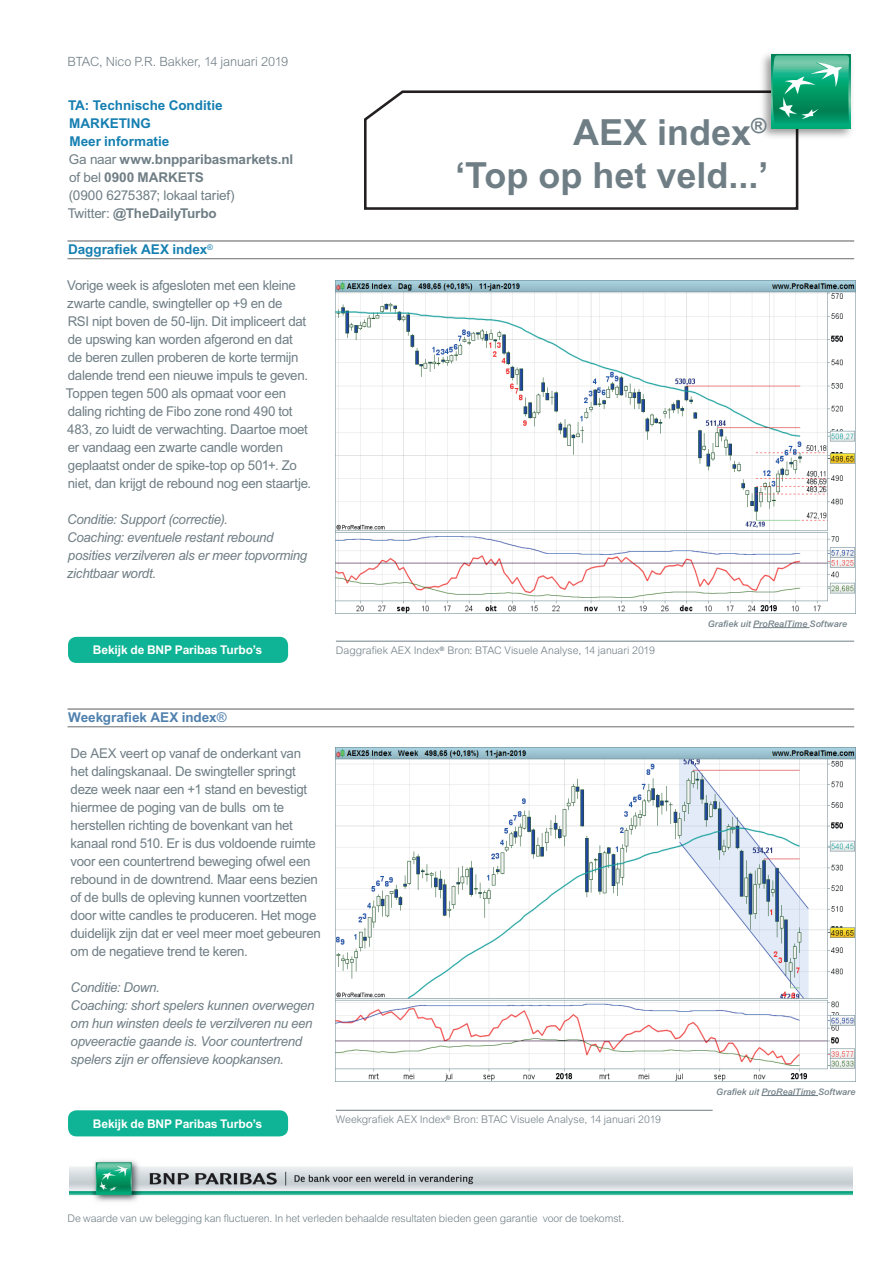
<style>
.page{position:relative;width:893px;height:1263px;background:#fff}
.page>*{position:absolute;margin:0;border:0;box-sizing:border-box;transform-origin:0 0}
.t1{font:700 36px/43.2px "Arial MT Std";color:#6f7e85;text-align:right}
.t2{font:13.5px/18px "Arial MT Std";letter-spacing:-.02em;color:#6f7e85}
.t3{font:italic 13.5px/18px "Arial MT Std";letter-spacing:-.02em;color:#6f7e85}
.t4{font:700 13.5px/18px "Arial MT Std";letter-spacing:-.005em;color:#6f7e85}
.t5{font:700 13.5px/18px "Arial MT Std";letter-spacing:-.005em;color:#167fb1}
.t6{font:700 13.5px "Arial MT Std";letter-spacing:-.005em;color:#5081ae}
.t7{font:300 12.75px "Arial MT Std";letter-spacing:-.015em;color:#6f7e85}
.t8{font:700 12px "Arial MT Std";letter-spacing:-.01em;color:#fff}
.t9{font:300 10.5px "Arial MT Std";letter-spacing:-.005em;color:#6f7e85}
.t10{font:italic 500 9px "Arial MT Std";letter-spacing:.01em;color:#6f7e85}
.s1{color:#167fb1}
.s2{font-weight:400}
</style>
<div class="page">
<hr style="left:68px;top:240px;width:786px;height:2px;background:#6c6d70">
<hr style="left:68px;top:258px;width:786px;height:1px;background:#6c6d70">
<hr style="left:68px;top:708px;width:786px;height:2px;background:#6c6d70">
<hr style="left:68px;top:726px;width:786px;height:1px;background:#6c6d70">
<img style="left:336px;top:280px;width:519px;height:333px">
<img style="left:336px;top:748px;width:519px;height:333px">
<hr style="left:336px;top:641px;width:518px;height:1px;background:#6f7e85">
<hr style="left:336px;top:1110px;width:377px;height:1px;background:#6f7e85">
<div style="left:68px;top:637px;width:220px;height:26px;background:#0eb495;border-radius:9px"></div>
<div style="left:68px;top:1110px;width:220px;height:26px;background:#0eb495;border-radius:9px"></div>
<img style="left:70px;top:1160px;width:783px;height:42px">
<svg style="left:364px;top:90px;width:435px;height:120px"></svg>
<img style="left:756px;top:54px;width:96px;height:88px">
<svg style="left:771px;top:54px;width:80px;height:74px"></svg>
<svg style="left:772px;top:55px;width:77px;height:71px;background:#2cab81"></svg>
<hr style="left:753px;top:627px;width:56px;height:1px;background:#6f7e85">
<hr style="left:761px;top:1095px;width:57px;height:1px;background:#6f7e85">
<p class="t7" style="left:68px;top:54px;width:222px">BTAC, Nico P.R. Bakker, 14 januari 2019</p>
<p class="t5" style="left:68px;top:96px;width:156px">TA: Technische Conditie<br>MARKETING</p>
<p class="t4" style="left:68px;top:132px;width:227px"><span class="s1">Meer informatie<br></span><span class="s2">Ga naar</span> www.bnpparibasmarkets.nl <span class="s2">of bel</span> 0900 MARKETS<br><span class="s2">(0900 6275387; lokaal tarief)<br>Twitter:</span> @TheDailyTurbo</p>
<p class="t5" style="left:68px;top:240px;width:146px">Daggrafiek AEX index<sup>®</sup></p>
<p class="t2" style="left:66px;top:276px;width:247px">Vorige week is afgesloten met een kleine zwarte candle, swingteller op +9 en de<br>RSI nipt boven de 50-lijn. Dit impliceert dat de upswing kan worden afgerond en dat<br>de beren zullen proberen de korte termijn dalende trend een nieuwe impuls te geven.<br>Toppen tegen 500 als opmaat voor een daling richting de Fibo zone rond 490 tot 483, zo luidt de verwachting. Daartoe moet er vandaag een zwarte candle worden geplaatst onder de spike-top op 501+. Zo niet, dan krijgt de rebound nog een staartje.</p>
<p class="t3" style="left:67px;top:510px;width:242px">Conditie: Support (correctie).<br>Coaching: eventuele restant rebound posities verzilveren als er meer topvorming zichtbaar wordt.</p>
<p class="t8" style="left:93px;top:643px;width:171px">Bekijk de BNP Paribas Turbo’s</p>
<h1 class="t1" style="left:455px;top:110px;width:315px">AEX index<sup>®<br></sup>‘Top op het veld...’</h1>
<p class="t9" style="left:336px;top:644px;width:320px">Daggrafiek AEX Index<sup>®</sup> Bron: BTAC Visuele Analyse, 14 januari 2019</p>
<p class="t10" style="left:708px;top:618px;width:141px">Grafiek uit ProRealTime Software</p>
<p class="t6" style="left:68px;top:710px;width:160px">Weekgrafiek AEX index<span class="s2">®</span></p>
<p class="t2" style="left:71px;top:744px;width:252px">De AEX veert op vanaf de onderkant van het dalingskanaal. De swingteller springt deze week naar een +1 stand en bevestigt hiermee de poging van de bulls om te herstellen richting de bovenkant van het kanaal rond 510. Er is dus voldoende ruimte voor een countertrend beweging ofwel een rebound in de downtrend. Maar eens bezien of de bulls de opleving kunnen voortzetten door witte candles te produceren. Het moge duidelijk zijn dat er veel meer moet gebeuren om de negatieve trend te keren.</p>
<p class="t3" style="left:71px;top:978px;width:246px">Conditie: Down.<br>Coaching: short spelers kunnen overwegen om hun winsten deels te verzilveren nu een opveeractie gaande is. Voor countertrend spelers zijn er offensieve koopkansen.</p>
<p class="t8" style="left:93px;top:1116px;width:171px">Bekijk de BNP Paribas Turbo’s</p>
<p class="t9" style="left:336px;top:1113px;width:327px">Weekgrafiek AEX Index<sup>®</sup> Bron: BTAC Visuele Analyse, 14 januari 2019</p>
<p class="t10" style="left:716px;top:1086px;width:141px">Grafiek uit ProRealTime Software</p>
<p class="t9" style="left:68px;top:1212px;width:558px">De waarde van uw belegging kan fluctueren. In het verleden behaalde resultaten bieden geen garantie voor de toekomst.</p>
</div>
